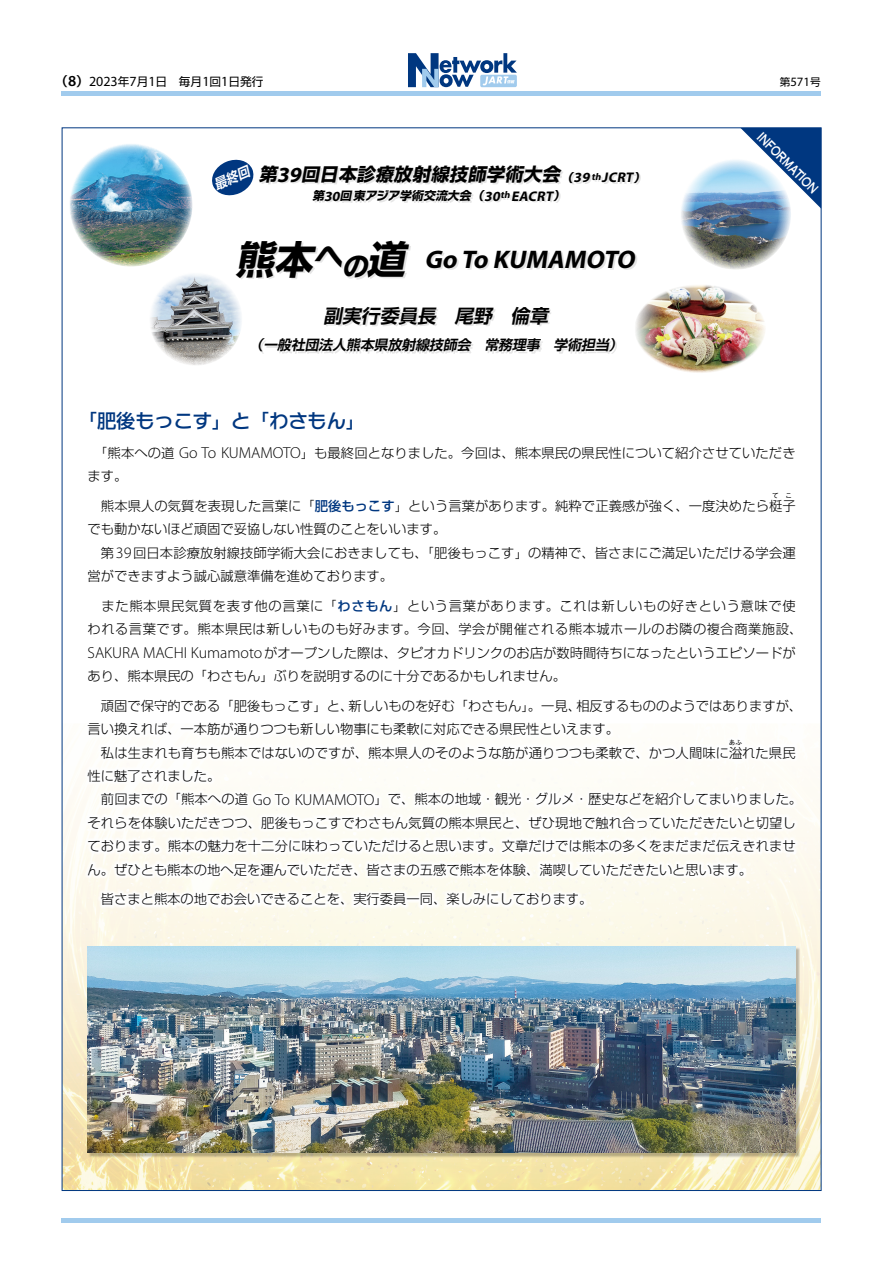
<style>
.page{position:relative;width:893px;height:1263px;background:#fff}
.page>*{position:absolute;margin:0;border:0;box-sizing:border-box;transform-origin:0 0}
.t1{font:italic 700 25.5px "Myriad Pro";color:#000}
.t2{font:500 19.2px "Typelabo N Std";color:#003780}
.t3{font:italic 700 18.75px "Shin Go Pr 6 N De";color:#000}
.t4{font:italic 700 18px "Shin Go Pr 6 N";color:#000}
.t5{font:15.9px "Copperplate Thirty One AB";color:#fff;scale:.7 1}
.t6{font:italic 700 13.8px "Shin Go Pr 6 N De";color:#000}
.t7{font:300 13.35px/23.4px "Shin Go Pr 6 N";letter-spacing:.005em;color:#000}
.t8{font:300 13.35px/23.4px "Shin Go Pr 6 N";letter-spacing:.04em;color:#000}
.t9{font:12.75px "Myriad Pro";color:#000}
.t10{font:italic 700 11.7px "Shin Go Pr 6 N";color:#000}
.t11{font:11.7px "Shin Go Pr 6 N";color:#000}
.t12{font:300 6.6px "Shin Go Pr 6 N";color:#000}
.s1{font-family:"Shin Go Pr 6 N De";font-weight:700;font-size:12.75px}
.s2{font-family:"Myriad Pro";font-weight:600;font-size:15.3px}
.s3{font-family:"Myriad Pro";font-size:14.1px}
.s4{font-family:"Shin Go Pr 6 N";font-size:10.65px}
.s5{font-family:"Myriad Pro";font-size:21.75px}
.s6{font-size:11.7px}
.s7{font-family:"Myriad Pro";font-size:9.75px}
.s8{font-family:"Typelabo N Std"}
.s9{font-family:"Shin Go Pr 6 N";font-size:38.55px}
.s10{font-family:"Typelabo N Std";font-size:28.05px}
.s11{font-family:"Typelabo N Std";font-size:25.65px}
.s12{font-family:"Hira Kaku Std N W5";font-weight:400}
.s13{font-family:"Shin Go Pr 6 N"}
.s14{font-family:"Hira Kaku Std N W2";font-weight:400}
.s15{font-family:"Myriad Pro";font-size:15.9px}
.s16{font-weight:500;color:#003780}
</style>
<div class="page">
<hr style="left:62px;top:1218px;width:759px;height:4px;background:#a1cbed">
<div style="left:62px;top:91px;width:759px;height:5px;background:#a1cbed"></div>
<svg style="left:408px;top:53px;width:109px;height:34px"></svg>
<img style="left:64px;top:787px;width:755px;height:402px">
<img style="left:149px;top:272px;width:93px;height:94px;border-radius:47px">
<img style="left:69px;top:143px;width:124px;height:124px;border-radius:62px">
<img style="left:641px;top:285px;width:124px;height:88px">
<img style="left:680px;top:159px;width:111px;height:111px;border-radius:56px">
<svg style="left:740px;top:128px;width:81px;height:81px"></svg>
<div style="left:237px;top:167px;width:404px;height:186px;background:#000;opacity:.1"></div>
<div style="left:89px;top:947px;width:711px;height:210px;background:#000;opacity:.25"></div>
<img style="left:88px;top:946px;width:708px;height:206px">
<div style="left:84px;top:407px;width:715px;height:502px;background:#fff"></div>
<svg style="left:212px;top:159px;width:44px;height:39px"></svg>
<p class="t11" style="left:55px;top:72px;width:210px"><span class="s1">（</span><span class="s2">8</span><span class="s1">）</span><span class="s3">2023</span>年<span class="s3">7</span>月<span class="s3">1</span>日　毎月<span class="s3">1</span>回<span class="s3">1</span>日発行</p>
<p class="t9" style="left:780px;top:74px;width:42px"><span class="s4">第</span>571<span class="s4">号</span></p>
<h3 class="t4" style="left:259px;top:160px;width:391px">第<span class="s5">39</span>回日本診療放射線技師学術大会<span class="s6">（</span><span class="s3">39</span><span class="s7">th</span><span class="s3">JCRT</span><span class="s6">）</span></h3>
<p class="t10" style="left:313px;top:186px;width:257px">第<span class="s3">30</span>回東<span class="s8">アジア</span>学術交流大会（<span class="s3">30</span><sup>th</sup><span class="s3">EACRT</span>）</p>
<h1 class="t1" style="left:235px;top:243px;width:406px"><span class="s9">熊本</span><span class="s10">へ</span><span class="s11">の</span><span class="s9">道</span> Go To KUMAMOTO</h1>
<h3 class="t3" style="left:324px;top:300px;width:231px">副実行委員長　尾野　倫章</h3>
<p class="t6" style="left:250px;top:334px;width:378px">（一般社団法人熊本県放射線技師会　常務理事　学術担当）</p>
<p class="t5" style="left:767px;top:127px;width:116px;rotate:45deg">information</p>
<h2 class="t2" style="left:78px;top:406px;width:289px"><span class="s12">「</span><span class="s13">肥後</span>もっこす<span class="s12">」</span>と<span class="s12">「</span>わさもん<span class="s12">」</span></h2>
<p class="t7" style="left:88px;top:440px;width:709px;text-indent:7px"><span class="s14">「</span>熊本への道 <span class="s15">Go To KUMAMOTO</span><span class="s14">」</span>も最終回となりました。今回は、熊本県民の県民性について紹介させていただきます。</p>
<p class="t7" style="left:88px;top:493px;width:709px">　熊本県人の気質を表現した言葉に<span class="s14">「</span><span class="s16">肥後もっこす</span><span class="s14">」</span>という言葉があります。純粋で正義感が強く、一度決めたら梃子</p>
<p class="t12" style="left:772px;top:490px;width:8px">て</p>
<p class="t12" style="left:786px;top:490px;width:8px">こ</p>
<p class="t7" style="left:88px;top:516px;width:710px">でも動かないほど頑固で妥協しない性質のことをいいます。<br>　第<span class="s15">39</span>回日本診療放射線技師学術大会におきましても、<span class="s14">「</span>肥後もっこす<span class="s14">」</span>の精神で、皆さまにご満足いただける学会運営ができますよう誠心誠意準備を進めております。</p>
<p class="t8" style="left:88px;top:593px;width:716px">　また熊本県民気質を表す他の言葉に<span class="s14">「</span><span class="s16">わさもん</span><span class="s14">」</span>という言葉があります。これは新しいもの好きという意味で使われる言葉です。熊本県民は新しいものも好みます。今回、学会が開催される熊本城ホールのお隣の複合商業施設、<span class="s15">SAKURA MACHI Kumamoto</span>がオープンした際は、タピオカドリンクのお店が数時間待ちになったというエピソードがあり、熊本県民の<span class="s14">「</span>わさもん<span class="s14">」</span>ぶりを説明するのに十分であるかもしれません。</p>
<p class="t7" style="left:88px;top:693px;width:716px">　頑固で保守的である<span class="s14">「</span>肥後もっこす<span class="s14">」</span>と、新しいものを好む<span class="s14">「</span>わさもん<span class="s14">」</span>。一見、相反するもののようではありますが、言い換えれば、一本筋が通りつつも新しい物事にも柔軟に対応できる県民性といえます。<br>　私は生まれも育ちも熊本ではないのですが、熊本県人のそのような筋が通りつつも柔軟で、かつ人間味に溢れた県民</p>
<p class="t12" style="left:729px;top:737px;width:15px">あふ</p>
<p class="t7" style="left:88px;top:763px;width:716px">性に魅了されました。<br>　前回までの<span class="s14">「</span>熊本への道 <span class="s15">Go To KUMAMOTO</span><span class="s14">」</span>で、熊本の地域・観光・グルメ・歴史などを紹介してまいりました。それらを体験いただきつつ、肥後もっこすでわさもん気質の熊本県民と、ぜひ現地で触れ合っていただきたいと切望しております。熊本の魅力を十二分に味わっていただけると思います。文章だけでは熊本の多くをまだまだ伝えきれません。ぜひとも熊本の地へ足を運んでいただき、皆さまの五感で熊本を体験、満喫していただきたいと思います。</p>
<p class="t7" style="left:88px;top:886px;width:506px">　皆さまと熊本の地でお会いできることを、実行委員一同、楽しみにしております。</p>
</div>
